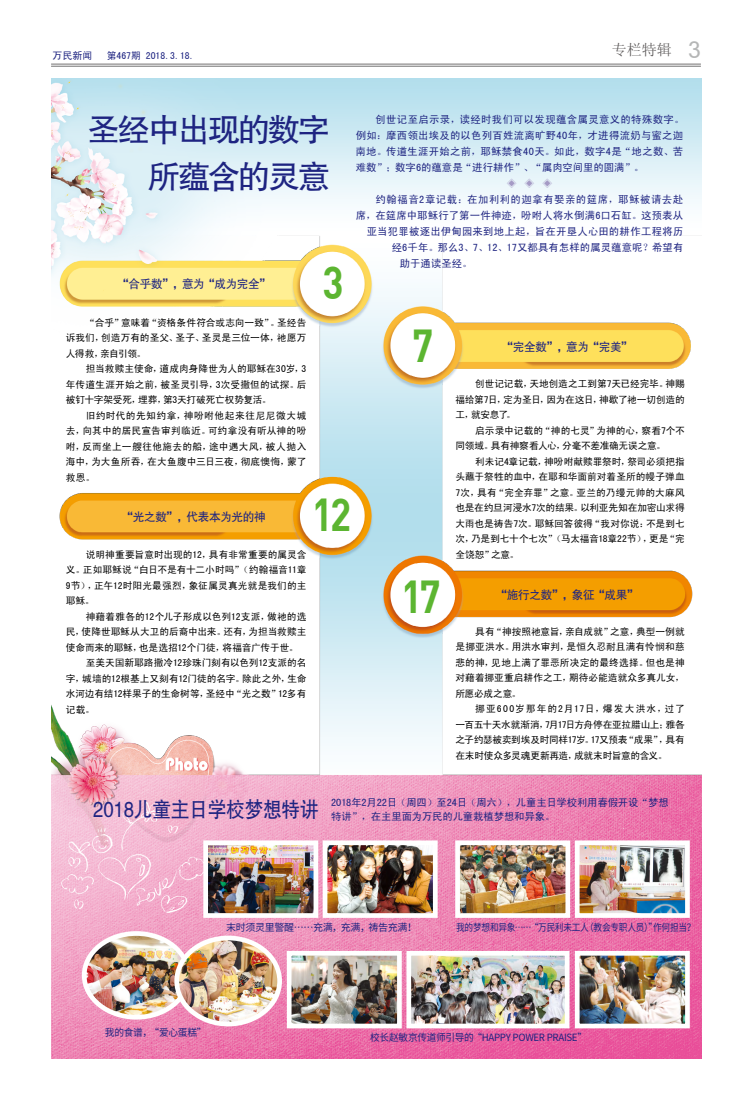
<style>
.page{position:relative;width:752px;height:1100px;background:#fff}
.page>*{position:absolute;margin:0;border:0;box-sizing:border-box;transform-origin:0 0}
.t1{font:700 45.2px "DIN";color:#5cb531;scale:.86 1}
.t2{font:37px "Kartika";color:#b5b6b6}
.t3{font:32.5px/46.7px "FZHTK GBK1 0";letter-spacing:-.075em;color:#1e2481;text-align:right}
.t4{font:21.7px "FZHTK GBK1 0";letter-spacing:-.01em;color:#1e2481;scale:.86 1}
.t5{font:15px "N Sim Sun";color:#5a5757}
.t6{font:12px "FZHTK GBK1 0";letter-spacing:-.03em;color:#1e2481}
.t7{font:10.4px/16px "Sim Hei";letter-spacing:.02em;color:#1e2481}
.t8{font:10.4px/14.1px "Sim Hei";letter-spacing:-.015em;color:#1e2481}
.t9{font:10.4px "Sim Hei";letter-spacing:.055em;color:#1e2481}
.t10{font:10.4px "Gulim";color:#a59ac5}
.t11{font:10px "Noto Sans Hans";letter-spacing:-.03em;color:#1e2481}
.t12{font:10px "Noto Sans Hans";letter-spacing:-.03em;color:#1e2481;scale:.87 1}
.t13{font:10px "Sim Hei";color:#1e2481}
.t14{font:9.8px "Sim Hei";color:#1e2481}
.t15{font:9.7px/15.5px "Sim Hei";letter-spacing:-.005em;color:#000;text-align:justify}
</style>
<div class="page">
<hr style="left:51px;top:64px;width:649px;height:1px;background:#727171">
<hr style="left:51px;top:66px;width:649px;height:1px;background:#727171">
<img style="left:52px;top:78px;width:649px;height:980px">
<img style="left:461px;top:846px;width:103px;height:66px">
<div style="left:455px;top:840px;width:115px;height:78px;border:5px solid #fff"></div>
<img style="left:209px;top:846px;width:103px;height:66px">
<div style="left:203px;top:840px;width:115px;height:78px;border:5px solid #fff"></div>
<img style="left:580px;top:846px;width:103px;height:66px">
<div style="left:574px;top:840px;width:115px;height:78px;border:5px solid #fff"></div>
<img style="left:293px;top:957px;width:102px;height:65px">
<div style="left:287px;top:951px;width:114px;height:77px;border:5px solid #fff"></div>
<img style="left:580px;top:957px;width:103px;height:65px">
<div style="left:574px;top:951px;width:115px;height:77px;border:5px solid #fff"></div>
<img style="left:404px;top:948px;width:167px;height:83px">
<img style="left:328px;top:846px;width:103px;height:66px">
<div style="left:322px;top:840px;width:115px;height:78px;border:5px solid #fff"></div>
<img style="left:84px;top:934px;width:104px;height:83px">
<div style="left:82px;top:931px;width:109px;height:88px;border:5px solid #fff;border-radius:50%"></div>
<img style="left:177px;top:938px;width:102px;height:86px">
<div style="left:174px;top:936px;width:108px;height:90px;border:5px solid #fff;border-radius:50%"></div>
<p class="t13" style="left:52px;top:50px;width:41px">万民新闻</p>
<p class="t14" style="left:107px;top:51px;width:89px">第467期 2018.3.18.</p>
<h3 class="t5" style="left:611px;top:43px;width:61px">专栏特辑</h3>
<h2 class="t2" style="left:688px;top:32px;width:14px">3</h2>
<h3 class="t3" style="left:87px;top:107px;width:244px">圣经中出现的数字所蕴含的灵意</h3>
<p class="t7" style="left:355px;top:111px;width:330px;text-indent:20px">创世记至启示录，读经时我们可以发现蕴含属灵意义的特殊数字。例如：摩西领出埃及的以色列百姓流离旷野40年，才进得流奶与蜜之迦南地。传道生涯开始之前，耶稣禁食40天。如此，数字4是“地之数、苦难数”；数字6的蕴意是“进行耕作”、“属肉空间里的圆满”。</p>
<p class="t10" style="left:506px;top:178px;width:47px">◈ ◈ ◈</p>
<p class="t9" style="left:375px;top:194px;width:309px">约翰福音2章记载：在加利利的迦拿有娶亲的筵席，耶稣被请去赴</p>
<p class="t7" style="left:355px;top:207px;width:329px">席，在筵席中耶稣行了第一件神迹，吩咐人将水倒满6口石缸。这预表从</p>
<p class="t7" style="left:366px;top:223px;width:318px">亚当犯罪被逐出伊甸园来到地上起，旨在开垦人心田的耕作工程将历</p>
<p class="t7" style="left:391px;top:239px;width:293px">经6千年。那么3、7、12、17又都具有怎样的属灵蕴意呢？希望有</p>
<p class="t7" style="left:399px;top:255px;width:74px">助于通读圣经。</p>
<h1 class="t1" style="left:322px;top:253px;width:26px">3</h1>
<p class="t6" style="left:117px;top:277px;width:155px">“合乎数”，意为“成为完全”</p>
<p class="t15" style="left:66px;top:314px;width:242px;text-indent:20px">“合乎”意味着“资格条件符合或志向一致”。圣经告诉我们，创造万有的圣父、圣子、圣灵是三位一体，祂愿万人得救，亲自引领。</p>
<p class="t15" style="left:66px;top:361px;width:242px;text-indent:20px">担当救赎主使命，道成肉身降世为人的耶稣在30岁，3年传道生涯开始之前，被圣灵引导，3次受撒但的试探。后被钉十字架受死，埋葬，第3天打破死亡权势复活。</p>
<p class="t15" style="left:66px;top:407px;width:242px;text-indent:20px">旧约时代的先知约拿，神吩咐他起来往尼尼微大城去，向其中的居民宣告审判临近。可约拿没有听从神的吩咐，反而坐上一艘往他施去的船，途中遇大风，被人抛入海中，为大鱼所吞，在大鱼腹中三日三夜，彻底懊悔，蒙了救恩。</p>
<p class="t6" style="left:121px;top:510px;width:146px">“光之数”，代表本为光的神</p>
<h1 class="t1" style="left:312px;top:485px;width:47px">12</h1>
<h1 class="t1" style="left:412px;top:316px;width:26px">7</h1>
<p class="t6" style="left:501px;top:340px;width:133px">“完全数”，意为“完美”</p>
<p class="t15" style="left:455px;top:376px;width:231px;text-indent:20px">创世记记载，天地创造之工到第7天已经完毕。神赐福给第7日，定为圣日，因为在这日，神歇了祂一切创造的工，就安息了。</p>
<p class="t15" style="left:455px;top:423px;width:231px;text-indent:20px">启示录中记载的“神的七灵”为神的心，察看7个不同领域。具有神察看人心，分毫不差准确无误之意。</p>
<p class="t15" style="left:455px;top:454px;width:231px;text-indent:20px">利未记4章记载，神吩咐献赎罪祭时，祭司必须把指头蘸于祭牲的血中，在耶和华面前对着圣所的幔子弹血7次，具有“完全弃罪”之意。亚兰的乃缦元帅的大麻风也是在约旦河浸水7次的结果。以利亚先知在加密山求得大雨也是祷告7次。耶稣回答彼得“我对你说：不是到七次，乃是到七十个七次”（马太福音18章22节），更是“完</p>
<p class="t15" style="left:86px;top:546px;width:222px">说明神重要旨意时出现的12，具有非常重要的属灵含</p>
<p class="t15" style="left:455px;top:547px;width:65px">全饶恕”之意。</p>
<p class="t15" style="left:66px;top:562px;width:242px">义。正如耶稣说“白日不是有十二小时吗”（约翰福音11章9节），正午12时阳光最强烈，象征属灵真光就是我们的主耶稣。</p>
<p class="t15" style="left:86px;top:608px;width:222px">神藉着雅各的12个儿子形成以色列12支派，做祂的选</p>
<p class="t15" style="left:66px;top:624px;width:242px">民，使降世耶稣从大卫的后裔中出来。还有，为担当救赎主</p>
<p class="t15" style="left:66px;top:639px;width:234px">使命而来的耶稣，也是选招12个门徒，将福音广传于世。</p>
<p class="t15" style="left:86px;top:655px;width:222px">至美天国新耶路撒冷12珍珠门刻有以色列12支派的名</p>
<p class="t15" style="left:66px;top:670px;width:242px">字，城墙的12根基上又刻有12门徒的名字。除此之外，生命</p>
<p class="t15" style="left:66px;top:686px;width:242px">水河边有结12样果子的生命树等，圣经中“光之数”12多有</p>
<p class="t15" style="left:66px;top:701px;width:31px">记载。</p>
<h1 class="t1" style="left:401px;top:567px;width:47px">17</h1>
<p class="t6" style="left:495px;top:588px;width:145px">“施行之数”，象征“成果”</p>
<p class="t15" style="left:455px;top:623px;width:231px;text-indent:20px">具有“神按照祂意旨，亲自成就”之意，典型一例就是挪亚洪水。用洪水审判，是恒久忍耐且满有怜悯和慈悲的神，见地上满了罪恶所决定的最终选择。但也是神对藉着挪亚重启耕作之工，期待必能造就众多真儿女，所愿必成之意。</p>
<p class="t15" style="left:455px;top:701px;width:231px;text-indent:20px">挪亚600岁那年的2月17日，爆发大洪水，过了一百五十天水就渐消，7月17日方舟停在亚拉腊山上；雅各之子约瑟被卖到埃及时同样17岁。17又预表“成果”，具有在末时使众多灵魂更新再造，成就末时旨意的含义。</p>
<h3 class="t4" style="left:93px;top:797px;width:263px">2018儿童主日学校梦想特讲</h3>
<p class="t8" style="left:331px;top:795px;width:339px">2018年2月22日（周四）至24日（周六），儿童主日学校利用春假开设“梦想特讲”，在主里面为万民的儿童栽植梦想和异象。</p>
<p class="t11" style="left:226px;top:921px;width:192px">末时须灵里警醒……充满，充满，祷告充满！</p>
<p class="t12" style="left:456px;top:921px;width:276px">我的梦想和异象……“万民利未工人（教会专职人员）”作何担当？</p>
<p class="t11" style="left:105px;top:1026px;width:103px">我的食谱，“爱心蛋糕”</p>
<p class="t11" style="left:370px;top:1031px;width:218px">校长赵敏京传道师引导的“HAPPY POWER PRAISE”</p>
</div>
